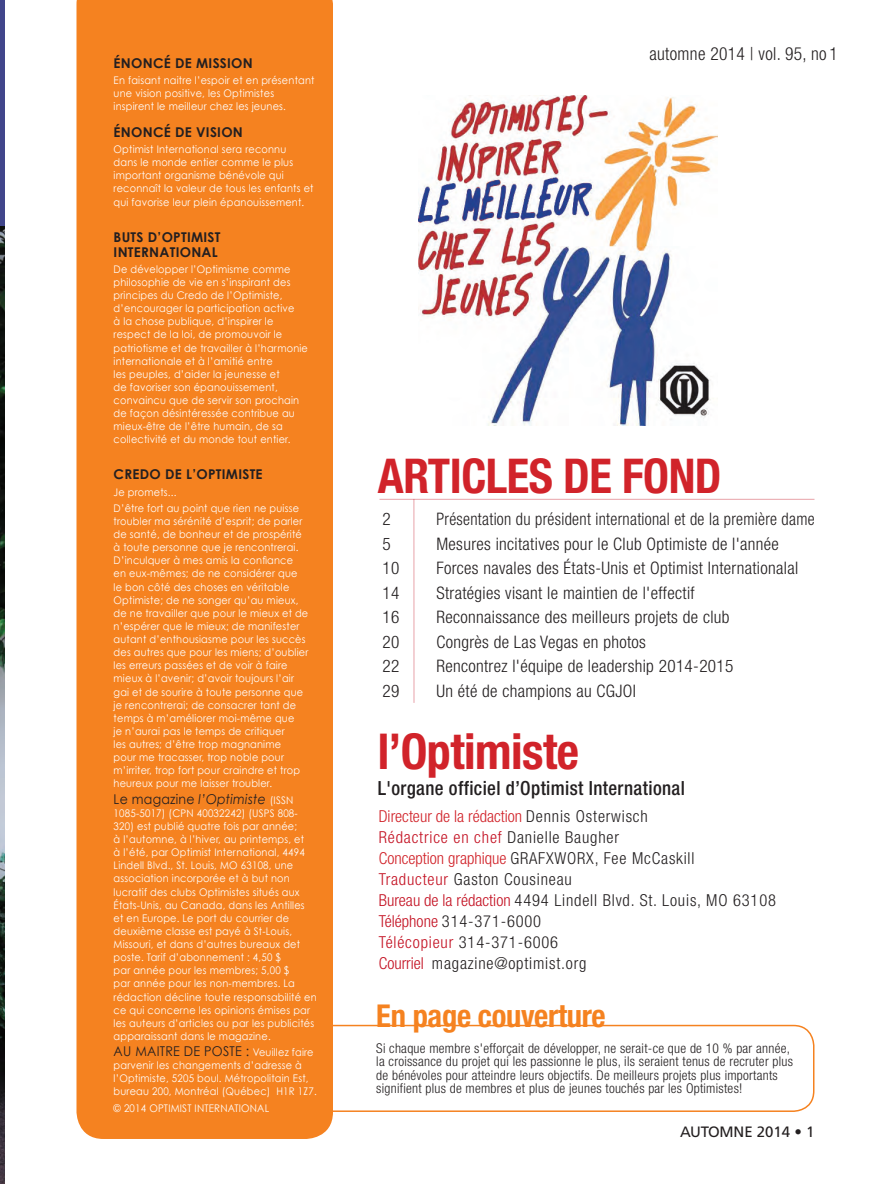
<style>
.page{position:relative;width:873px;height:1184px;background:#fff}
.page>*{position:absolute;margin:0;border:0;box-sizing:border-box;transform-origin:0 0}
.t1{font:700 condensed 49.5px "Helvetica Neue LT Std";letter-spacing:-.01em;color:#d1232a}
.t2{font:700 condensed 48px "Helvetica Neue LT Std";letter-spacing:-.01em;color:#d1232a}
.t3{font:700 condensed 31.5px "Helvetica Neue LT Std";letter-spacing:-.01em;color:#f58220}
.t4{font:500 condensed 19.5px "Helvetica Neue LT Std";letter-spacing:.02em;color:#231f20}
.t5{font:300 condensed 18px "Helvetica Neue LT Std";letter-spacing:.02em;color:#231f20}
.t6{font:300 condensed 17.25px "Helvetica Neue LT Std";letter-spacing:.02em;color:#231f20}
.t7{font:300 condensed 17.25px "Helvetica Neue LT Std";letter-spacing:.02em;color:#231f20;scale:.94 1}
.t8{font:300 condensed 16.5px/21px "Helvetica Neue LT Std";letter-spacing:.05em;color:#231f20}
.t9{font:15px "Frutiger";color:#231f20}
.t10{font:300 condensed 13.5px/13.5px "Helvetica Neue LT Std";letter-spacing:.02em;color:#231f20}
.t11{font:700 13.5px/15px "Century Gothic";letter-spacing:.02em;color:#231f20}
.t12{font:13.5px "Century Gothic";letter-spacing:.02em;color:#231f20;scale:.93 1}
.t13{font:italic 13.5px "Century Gothic";letter-spacing:.02em;color:#231f20;scale:.93 1}
.t14{font:10.5px/13.2px "Century Gothic";letter-spacing:.02em;color:#fff;scale:.93 1}
.s1{font-style:normal}
.s2{font-style:normal;font-size:10.5px;color:#fff}
.s3{font-size:10.5px;color:#fff}
.s4{color:#d1232a}
.s5{color:#c41324}
</style>
<div class="page">
<div style="left:276px;top:1024px;width:538px;height:87px;border:2px solid #f58220;border-radius:20px"></div>
<div style="left:76px;top:0;width:257px;height:1138px;background:#f58220"></div>
<hr style="left:0;top:0;width:4px;height:1184px;background:#41468b">
<img style="left:0;top:226px;width:4px;height:952px">
<hr style="left:413px;top:499px;width:2px;height:204px;background:#c41324">
<hr style="left:380px;top:499px;width:435px;height:1px;background:#c41324">
<img style="left:418px;top:96px;width:300px;height:329px">
<svg style="left:0;top:1178px;width:5px;height:6px"></svg>
<p class="t11" style="left:114px;top:55px;width:141px">ÉNONCÉ DE MISSION</p>
<p class="t14" style="left:114px;top:73px;width:218px">En faisant naitre l’espoir et en présentant une vision positive, les Optimistes inspirent le meilleur chez les jeunes.</p>
<p class="t11" style="left:114px;top:124px;width:131px">ÉNONCÉ DE VISION</p>
<p class="t14" style="left:114px;top:142px;width:216px">Optimist International sera reconnu<br>dans le monde entier comme le plus important organisme bénévole qui reconnaît la valeur de tous les enfants et qui favorise leur plein épanouissement.</p>
<p class="t11" style="left:114px;top:229px;width:108px">BUTS D’OPTIMIST<br>INTERNATIONAL</p>
<p class="t14" style="left:114px;top:262px;width:210px">De développer l’Optimisme comme philosophie de vie en s’inspirant des principes du Credo de l’Optimiste, d’encourager la participation active<br>à la chose publique, d’inspirer le respect de la loi, de promouvoir le patriotisme et de travailler à l’harmonie internationale et à l’amitié entre<br>les peuples, d’aider la jeunesse et<br>de favoriser son épanouissement, convaincu que de servir son prochain de façon désintéressée contribue au mieux-être de l’être humain, de sa collectivité et du monde tout entier.</p>
<p class="t11" style="left:114px;top:467px;width:151px">CREDO DE L’OPTIMISTE</p>
<p class="t14" style="left:114px;top:483px;width:201px;line-height:16.2px">Je promets...<br>D’être fort au point que rien ne puisse</p>
<p class="t14" style="left:114px;top:514px;width:211px">troubler ma sérénité d’esprit; de parler de santé, de bonheur et de prospérité à toute personne que je rencontrerai.<br>D’inculquer à mes amis la confiance<br>en eux-mêmes; de ne considérer que le bon côté des choses en véritable Optimiste; de ne songer qu’au mieux, de ne travailler que pour le mieux et de n’espérer que le mieux; de manifester autant d’enthousiasme pour les succès des autres que pour les miens; d’oublier les erreurs passées et de voir à faire mieux à l’avenir; d’avoir toujours l’air gai et de sourire à toute personne que je rencontrerai; de consacrer tant de temps à m’améliorer moi-même que<br>je n’aurai pas le temps de critiquer<br>les autres; d’être trop magnanime<br>pour me tracasser, trop noble pour m’irriter, trop fort pour craindre et trop heureux pour me laisser troubler.</p>
<p class="t13" style="left:114px;top:790px;width:195px"><span class="s1">Le magazine</span> l’Optimiste <span class="s2">(ISSN</span></p>
<p class="t14" style="left:114px;top:806px;width:220px">1085-5017) (CPN 40032242) (USPS 808- 320) est publié quatre fois par année;<br>à l’automne, à l’hiver, au printemps, et<br>à l’été, par Optimist International, 4494<br>Lindell Blvd., St. Louis, MO 63108, une association incorporée et à but non lucratif des clubs Optimistes situés aux États-Unis, au Canada, dans les Antilles et en Europe. Le port du courrier de deuxième classe est payé à St-Louis, Missouri, et dans d’autres bureaux det poste. Tarif d’abonnement : 4,50 $<br>par année pour les membres; 5,00 $<br>par année pour les non-membres. La rédaction décline toute responsabilité en ce qui concerne les opinions émises par les auteurs d’articles ou par les publicités apparaissant dans le magazine.</p>
<p class="t12" style="left:114px;top:1043px;width:217px">AU MAITRE DE POSTE : <span class="s3">Veuillez faire</span></p>
<p class="t14" style="left:114px;top:1058px;width:220px">parvenir les changements d’adresse à l’Optimiste, 5205 boul. Métropolitain Est, bureau 200, Montréal (Québec) H1R 1Z7.</p>
<p class="t14" style="left:114px;top:1101px;width:169px">© 2014 OPTIMIST INTERNATIONAL</p>
<h3 class="t5" style="left:649px;top:43px;width:190px">automne 2014 | vol. 95, no 1</h3>
<h2 class="t2" style="left:378px;top:447px;width:345px">ARTICLES DE FOND</h2>
<h3 class="t6" style="left:382px;top:509px;width:10px">2</h3>
<h3 class="t7" style="left:436px;top:509px;width:404px">Présentation du président international et de la première dame</h3>
<h3 class="t6" style="left:382px;top:533px;width:10px">5</h3>
<h3 class="t6" style="left:436px;top:533px;width:344px">Mesures incitatives pour le Club Optimiste de l'année</h3>
<h3 class="t6" style="left:382px;top:558px;width:18px">10</h3>
<h3 class="t6" style="left:436px;top:558px;width:363px">Forces navales des États-Unis et Optimist Internationalal</h3>
<h3 class="t6" style="left:382px;top:582px;width:18px">14</h3>
<h3 class="t6" style="left:436px;top:582px;width:260px">Stratégies visant le maintien de l'effectif</h3>
<h3 class="t6" style="left:382px;top:607px;width:18px">16</h3>
<h3 class="t6" style="left:436px;top:607px;width:295px">Reconnaissance des meilleurs projets de club</h3>
<h3 class="t6" style="left:382px;top:631px;width:18px">20</h3>
<h3 class="t6" style="left:436px;top:631px;width:211px">Congrès de Las Vegas en photos</h3>
<h3 class="t6" style="left:382px;top:656px;width:18px">22</h3>
<h3 class="t6" style="left:436px;top:656px;width:299px">Rencontrez l'équipe de leadership 2014-2015</h3>
<h3 class="t6" style="left:382px;top:680px;width:18px">29</h3>
<h3 class="t6" style="left:436px;top:680px;width:201px">Un été de champions au CGJOI</h3>
<h1 class="t1" style="left:378px;top:721px;width:203px">l’Optimiste</h1>
<h3 class="t4" style="left:378px;top:776px;width:309px">L'organe officiel d’Optimist International</h3>
<p class="t8" style="left:379px;top:805px;width:399px"><span class="s4">Directeur de la rédaction</span> Dennis Osterwisch<br><span class="s5">Rédactrice en chef</span> Danielle Baugher<br><span class="s4">Conception graphique</span> GRAFXWORX, Fee McCaskill<br><span class="s5">Traducteur</span> Gaston Cousineau<br><span class="s5">Bureau de la rédaction</span> 4494 Lindell Blvd. St. Louis, MO 63108<br><span class="s5">Téléphone</span> 314-371-6000<br><span class="s5">Télécopieur</span> 314-371-6006<br><span class="s5">Courriel</span> magazine@optimist.org</p>
<h3 class="t3" style="left:376px;top:997px;width:231px">En page couverture</h3>
<p class="t10" style="left:376px;top:1041px;width:418px">Si chaque membre s'efforçait de développer, ne serait-ce que de 10 % par année, la croissance du projet qui les passionne le plus, ils seraient tenus de recruter plus de bénévoles pour atteindre leurs objectifs. De meilleurs projets plus importants signifient plus de membres et plus de jeunes touchés par les Optimistes!</p>
<h3 class="t9" style="left:680px;top:1122px;width:136px">AUTOMNE 2014 • 1</h3>
</div>
